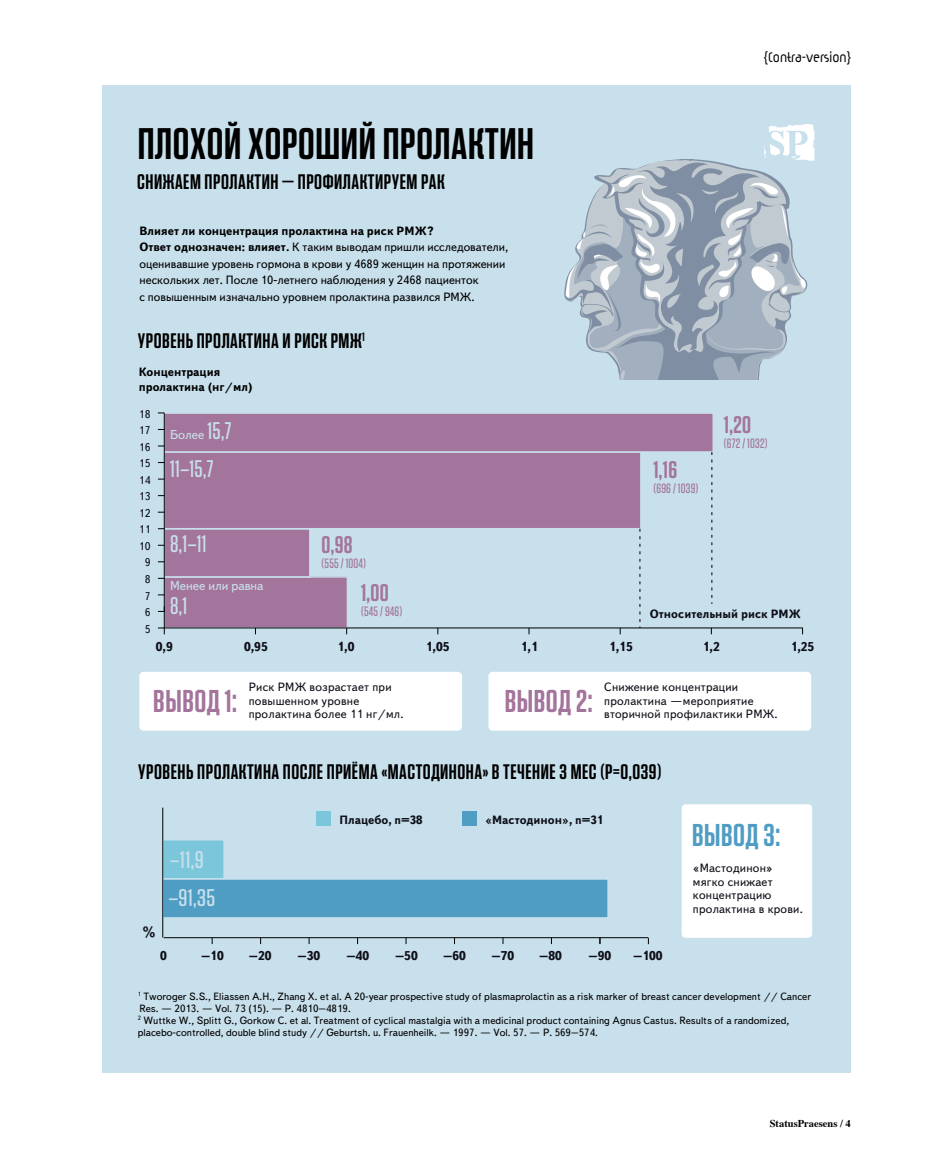
<style>
.page{position:relative;width:936px;height:1170px;background:#fff}
.page>*{position:absolute;margin:0;border:0;box-sizing:border-box;transform-origin:0 0}
.t1{font:600 44.1px "SF Tungsten";letter-spacing:.015em;color:#000}
.t2{font:600 31.5px "SF Tungsten";letter-spacing:.02em;color:#a4759c}
.t3{font:600 31.5px "SF Tungsten";letter-spacing:.02em;color:#509dc4}
.t4{font:500 24px "SF Tungsten";letter-spacing:.015em;color:#c8e0ec}
.t5{font:600 24px "SF Tungsten";color:#a4759c}
.t6{font:500 24px/37.8px "SF Tungsten";letter-spacing:.015em;color:#c8e0ec;scale:1.07 1}
.t7{font:600 21px "SF Tungsten";letter-spacing:.025em;color:#000}
.t8{font:700 16.5px "Magic";color:#000}
.t9{font:500 13.5px "SF Tungsten";letter-spacing:.015em;color:#a4759c}
.t10{font:700 12.75px "Text";color:#0e0e18}
.t11{font:12.75px "Text";color:#c8e0ec}
.t12{font:12px/16.5px "Text";color:#000}
.t13{font:12px/13.5px "Text";letter-spacing:.02em;color:#0e0e18}
.t14{font:700 12px "Text";color:#0e0e18}
.t15{font:700 12px/15px "Text";color:#000}
.t16{font:11.25px "Text";color:#0e0e18}
.t17{font:10.5px/12px "Text";color:#000}
.t18{font:700 10.5px "Times";color:#000}
.s1{font-weight:700}
.s2{font-family:"SF Tungsten";font-weight:500;font-size:24px}
</style>
<div class="page">
<div style="left:102px;top:85px;width:748px;height:986px;background:#c8e0ec"></div>
<div style="left:164px;top:577px;width:183px;height:51px;background:#a4759c"></div>
<div style="left:163px;top:576px;width:185px;height:52px;border:2px solid #c8e0ec"></div>
<div style="left:164px;top:528px;width:146px;height:49px;background:#a4759c"></div>
<div style="left:163px;top:528px;width:147px;height:49px;border:2px solid #c8e0ec"></div>
<div style="left:164px;top:452px;width:477px;height:76px;background:#a4759c"></div>
<div style="left:163px;top:451px;width:478px;height:78px;border:2px solid #c8e0ec"></div>
<div style="left:164px;top:413px;width:549px;height:39px;background:#a4759c"></div>
<div style="left:163px;top:412px;width:551px;height:40px;border:2px solid #c8e0ec"></div>
<div style="left:139px;top:671px;width:323px;height:59px;background:#fff;border-radius:4px"></div>
<div style="left:488px;top:671px;width:323px;height:59px;background:#fff;border-radius:4px"></div>
<div style="left:681px;top:804px;width:131px;height:133px;background:#fff;border-radius:4px"></div>
<svg style="left:158px;top:627px;width:7px;height:7px"></svg>
<svg style="left:158px;top:606px;width:6px;height:6px"></svg>
<hr style="left:164px;top:413px;width:1px;height:215px;background:#000">
<hr style="left:164px;top:627px;width:638px;height:1px;background:#000">
<hr style="left:164px;top:937px;width:484px;height:1px;background:#000">
<svg style="left:639px;top:528px;width:1px;height:100px"></svg>
<svg style="left:711px;top:452px;width:1px;height:152px"></svg>
<div style="left:163px;top:839px;width:61px;height:39px;background:#7bc6db"></div>
<div style="left:162px;top:838px;width:63px;height:41px;border:2px solid #c8e0ec"></div>
<div style="left:163px;top:878px;width:445px;height:39px;background:#509dc4"></div>
<div style="left:162px;top:878px;width:447px;height:40px;border:2px solid #c8e0ec"></div>
<hr style="left:162px;top:807px;width:1px;height:130px;background:#000">
<div style="left:316px;top:811px;width:15px;height:15px;background:#7bc6db"></div>
<div style="left:462px;top:811px;width:15px;height:15px;background:#509dc4"></div>
<svg style="left:565px;top:124px;width:249px;height:255px"></svg>
<h1 class="t1" style="left:138px;top:121px;width:398px">ПЛОХОЙ ХОРОШИЙ ПРОЛАКТИН</h1>
<h3 class="t7" style="left:137px;top:171px;width:309px">СНИЖАЕМ ПРОЛАКТИН — ПРОФИЛАКТИРУЕМ РАК</h3>
<p class="t12" style="left:139px;top:223px;width:370px"><span class="s1">Влияет ли концентрация пролактина на риск РМЖ?<br>Ответ однозначен: влияет.</span> К таким выводам пришли исследователи, оценивавшие уровень гормона в крови у 4689 женщин на протяжении нескольких лет. После 10-летнего наблюдения у 2468 пациенток<br>с повышенным изначально уровнем пролактина развился РМЖ.</p>
<h3 class="t7" style="left:138px;top:330px;width:228px">УРОВЕНЬ ПРОЛАКТИНА И РИСК РМЖ<sup>1</sup></h3>
<p class="t15" style="left:139px;top:365px;width:115px">Концентрация пролактина (нг/мл)</p>
<p class="t16" style="left:139px;top:407px;width:13px">18</p>
<p class="t16" style="left:139px;top:424px;width:13px">17</p>
<p class="t16" style="left:139px;top:440px;width:13px">16</p>
<p class="t16" style="left:139px;top:457px;width:13px">15</p>
<p class="t16" style="left:139px;top:473px;width:13px">14</p>
<p class="t16" style="left:139px;top:490px;width:13px">13</p>
<p class="t16" style="left:139px;top:506px;width:13px">12</p>
<p class="t16" style="left:139px;top:523px;width:13px">11</p>
<p class="t16" style="left:139px;top:539px;width:13px">10</p>
<p class="t16" style="left:145px;top:556px;width:7px">9</p>
<p class="t16" style="left:145px;top:572px;width:7px">8</p>
<p class="t16" style="left:145px;top:589px;width:7px">7</p>
<p class="t16" style="left:145px;top:605px;width:7px">6</p>
<p class="t16" style="left:145px;top:622px;width:7px">5</p>
<p class="t11" style="left:170px;top:427px;width:63px">Более <span class="s2">15,7</span></p>
<h3 class="t4" style="left:170px;top:456px;width:45px">11–15,7</h3>
<h3 class="t4" style="left:170px;top:531px;width:38px">8,1–11</h3>
<p class="t11" style="left:170px;top:578px;width:95px">Менее или равна</p>
<h3 class="t4" style="left:170px;top:593px;width:19px">8,1</h3>
<h3 class="t5" style="left:321px;top:532px;width:33px">0,98</h3>
<p class="t9" style="left:321px;top:556px;width:46px">(555 / 1004)</p>
<h3 class="t5" style="left:361px;top:580px;width:29px">1,00</h3>
<p class="t9" style="left:361px;top:604px;width:43px">(545 / 946)</p>
<h3 class="t8" style="left:763px;top:49px;width:89px">{Contra-version}</h3>
<h3 class="t5" style="left:653px;top:456px;width:25px">1,16</h3>
<p class="t9" style="left:653px;top:481px;width:46px">(696 / 1039)</p>
<h3 class="t5" style="left:723px;top:412px;width:29px">1,20</h3>
<p class="t9" style="left:723px;top:436px;width:45px">(672 / 1032)</p>
<p class="t14" style="left:649px;top:607px;width:153px">Относительный риск РМЖ</p>
<p class="t10" style="left:156px;top:638px;width:18px">0,9</p>
<p class="t10" style="left:244px;top:638px;width:25px">0,95</p>
<p class="t10" style="left:337px;top:638px;width:18px">1,0</p>
<p class="t10" style="left:426px;top:638px;width:25px">1,05</p>
<p class="t10" style="left:520px;top:638px;width:18px">1,1</p>
<p class="t10" style="left:609px;top:638px;width:25px">1,15</p>
<p class="t10" style="left:702px;top:638px;width:18px">1,2</p>
<p class="t10" style="left:790px;top:638px;width:25px">1,25</p>
<h2 class="t2" style="left:153px;top:684px;width:85px">ВЫВОД 1:</h2>
<p class="t13" style="left:249px;top:681px;width:156px">Риск РМЖ возрастает при повышенном уровне пролактина более 11 нг/мл.</p>
<h2 class="t2" style="left:504px;top:684px;width:89px">ВЫВОД 2:</h2>
<p class="t13" style="left:604px;top:681px;width:175px">Снижение концентрации пролактина —мероприятие вторичной профилактики РМЖ.</p>
<h3 class="t7" style="left:138px;top:760px;width:524px">УРОВЕНЬ ПРОЛАКТИНА ПОСЛЕ ПРИЁМА «МАСТОДИНОНА» В ТЕЧЕНИЕ 3 МЕС (P=0,039)</h3>
<p class="t10" style="left:143px;top:924px;width:14px">%</p>
<h3 class="t6" style="left:169px;top:841px;width:45px">–11,9 –91,35</h3>
<p class="t14" style="left:339px;top:812px;width:85px">Плацебо, n=38</p>
<p class="t14" style="left:485px;top:812px;width:120px">«Мастодинон», n=31</p>
<p class="t10" style="left:160px;top:948px;width:8px">0</p>
<p class="t10" style="left:201px;top:948px;width:24px">–10</p>
<p class="t10" style="left:249px;top:948px;width:24px">–20</p>
<p class="t10" style="left:297px;top:948px;width:24px">–30</p>
<p class="t10" style="left:346px;top:948px;width:24px">–40</p>
<p class="t10" style="left:395px;top:948px;width:24px">–50</p>
<p class="t10" style="left:443px;top:948px;width:24px">–60</p>
<p class="t10" style="left:491px;top:948px;width:24px">–70</p>
<p class="t10" style="left:539px;top:948px;width:24px">–80</p>
<p class="t10" style="left:588px;top:948px;width:24px">–90</p>
<p class="t10" style="left:633px;top:948px;width:31px">–100</p>
<h2 class="t3" style="left:692px;top:818px;width:90px">ВЫВОД 3:</h2>
<p class="t13" style="left:692px;top:861px;width:112px">«Мастодинон» мягко снижает концентрацию пролактина в крови.</p>
<p class="t17" style="left:138px;top:990px;width:674px"><sup>1</sup> Tworoger S.S., Eliassen A.H., Zhang X. et al. A 20-year prospective study of plasmaprolactin as a risk marker of breast cancer development // Cancer Res. — 2013. — Vol. 73 (15). — Р. 4810–4819.<br><sup>2</sup> Wuttke W., Splitt G., Gorkow C. et al. Treatment of cyclical mastalgia with a medicinal product containing Agnus Castus. Results of a randomized, placebo-controlled, double blind study // Geburtsh. u. Frauenheilk. — 1997. — Vol. 57. — Р. 569–574.</p>
<p class="t18" style="left:769px;top:1113px;width:83px">StatusPraesens / 4</p>
</div>
